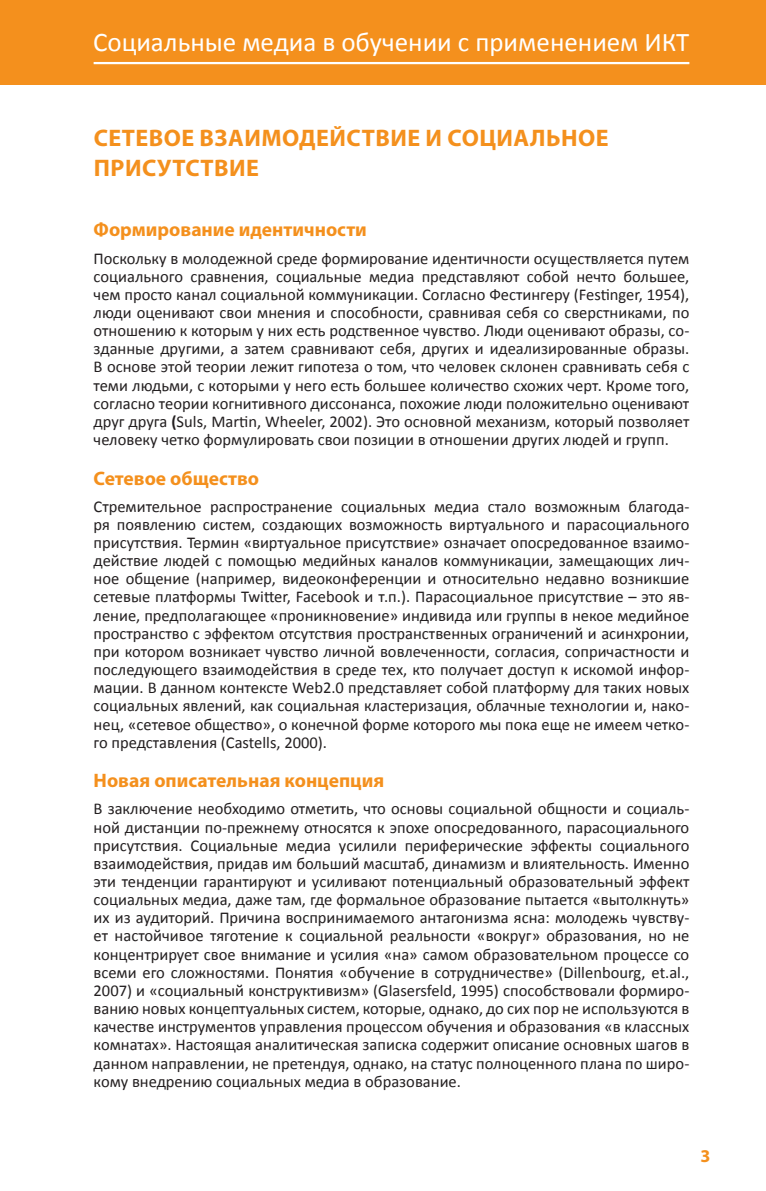
<style>
.page{position:relative;width:766px;height:1191px;background:#fff}
.page>*{position:absolute;margin:0;border:0;box-sizing:border-box;transform-origin:0 0}
.t1{font:27px "Calibri";color:#fff}
.t2{font:700 24px "Myriad Pro";letter-spacing:.065em;color:#f4901d}
.t3{font:700 19.5px "Myriad Pro";color:#f4901d}
.t4{font:16.5px/18.1px "Calibri";color:#231f20;text-align:justify}
.s1{font-weight:700}
</style>
<div class="page">
<div style="left:0;top:0;width:765px;height:85px;background:#f4901d"></div>
<hr style="left:94px;top:62px;width:595px;height:2px;background:#fff">
<h1 class="t1" style="left:93px;top:25px;width:597px">Социальные медиа в обучении с применением ИКТ</h1>
<h2 class="t2" style="left:94px;top:122px;width:205px">Сетевое взаи моде</h2>
<h2 class="t2" style="left:329px;top:122px;width:248px">йствие и социальное</h2>
<h2 class="t2" style="left:94px;top:152px;width:33px">прис</h2>
<h2 class="t2" style="left:157px;top:152px;width:87px">утствие</h2>
<p class="t3" style="left:94px;top:217px;width:275px">Формирование идентичности</p>
<p class="t4" style="left:94px;top:248px;width:597px">Поскольку в молодежной среде формирование идентичности осуществляется путем социального сравнения, социальные медиа представляют собой нечто большее, чем просто канал социальной коммуникации. Согласно Фестингеру (Festinger, 1954), люди оценивают свои мнения и способности, сравнивая себя со сверстниками, по отношению к которым у них есть родственное чувство. Люди оценивают образы, со&shy;зданные другими, а затем сравнивают себя, других и идеализированные образы.<br>В основе этой теории лежит гипотеза о том, что человек склонен сравнивать себя с теми людьми, с которыми у него есть большее количество схожих черт. Кроме того, согласно теории когнитивного диссонанса, похожие люди положительно оценивают друг друга <span class="s1">(</span>Suls, Martin, Wheeler, 2002). Это основной механизм, который позволяет человеку четко формулировать свои позиции в отношении других людей и групп.</p>
<p class="t3" style="left:94px;top:465px;width:167px">Сетевое общество</p>
<p class="t4" style="left:94px;top:496px;width:597px">Стремительное распространение социальных медиа стало возможным благода&shy;ря появлению систем, создающих возможность виртуального и парасоциального присутствия. Термин «виртуальное присутствие» означает опосредованное взаимо&shy;действие людей с помощью медийных каналов коммуникации, замещающих лич&shy;ное общение (например, видеоконференции и относительно недавно возникшие сетевые платформы Twitter, Facebook и т.п.). Парасоциальное присутствие – это яв&shy;ление, предполагающее «проникновение» индивида или группы в некое медийное пространство с эффектом отсутствия пространственных ограничений и асинхронии, при котором возникает чувство личной вовлеченности, согласия, сопричастности и последующего взаимодействия в среде тех, кто получает доступ к искомой инфор&shy;мации. В данном контексте Web2.0 представляет собой платформу для таких новых социальных явлений, как социальная кластеризация, облачные технологии и, нако&shy;нец, «сетевое общество», о конечной форме которого мы пока еще не имеем четко&shy;го представления (Castells, 2000).</p>
<p class="t3" style="left:94px;top:768px;width:292px">Новая описательная концепция</p>
<p class="t4" style="left:94px;top:799px;width:597px">В заключение необходимо отметить, что основы социальной общности и социаль&shy;ной дистанции по-прежнему относятся к эпохе опосредованного, парасоциального присутствия. Социальные медиа усилили периферические эффекты социального взаимодействия, придав им больший масштаб, динамизм и влиятельность. Именно эти тенденции гарантируют и усиливают потенциальный образовательный эффект социальных медиа, даже там, где формальное образование пытается «вытолкнуть» их из аудиторий. Причина воспринимаемого антагонизма ясна: молодежь чувству&shy;ет настойчивое тяготение к социальной реальности «вокруг» образования, но не концентрирует свое внимание и усилия «на» самом образовательном процессе со всеми его сложностями. Понятия «обучение в сотрудничестве» (Dillenbourg, et.al., 2007) и «социальный конструктивизм» (Glasersfeld, 1995) способствовали формиро&shy;ванию новых концептуальных систем, которые, однако, до сих пор не используются в качестве инструментов управления процессом обучения и образования «в классных комнатах». Настоящая аналитическая записка содержит описание основных шагов в данном направлении, не претендуя, однако, на статус полноценного плана по широ&shy;кому внедрению социальных медиа в образование.</p>
</div>
